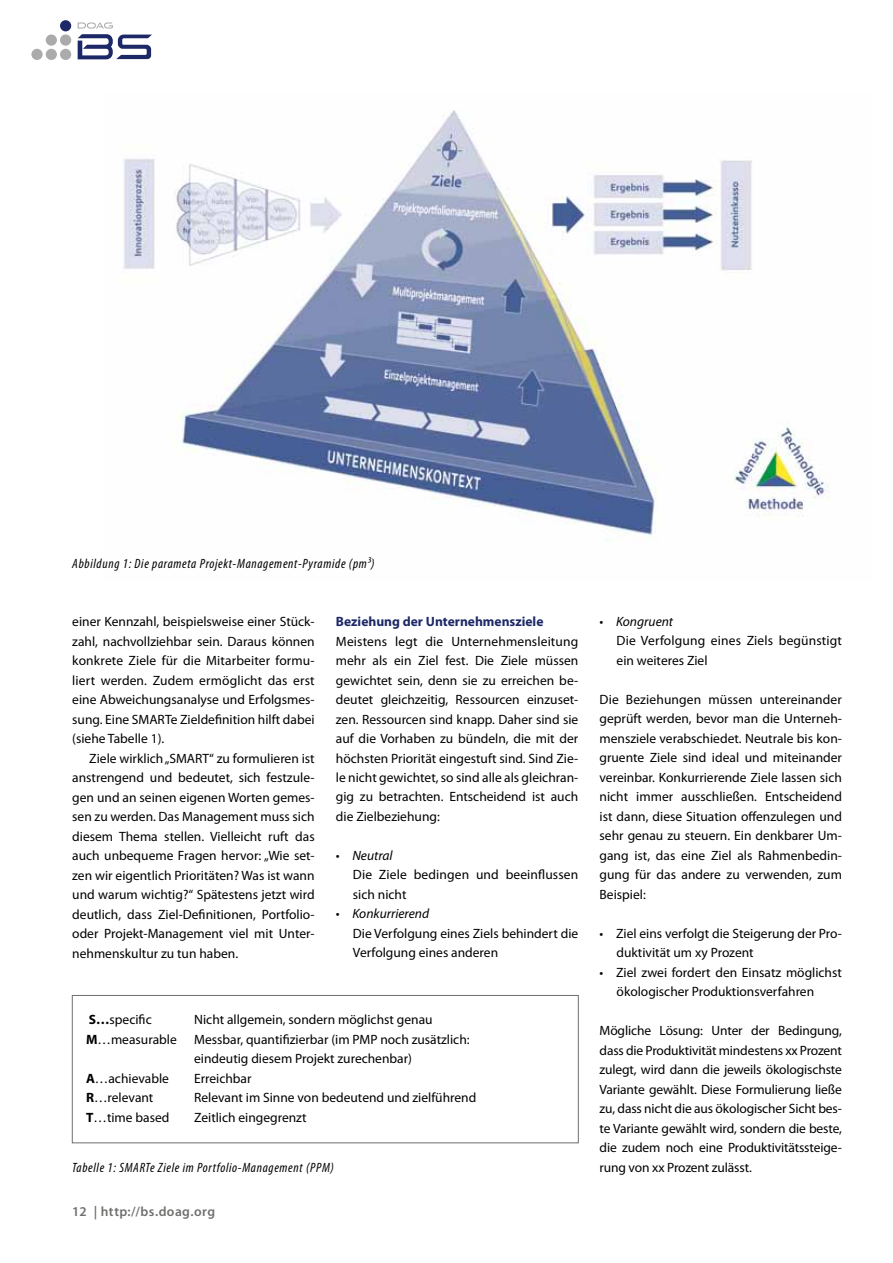
<style>
.page{position:relative;width:893px;height:1263px;background:#fff}
.page>*{position:absolute;margin:0;border:0;box-sizing:border-box;transform-origin:0 0}
.t1{font:13.5px/19.5px "Myriad Pro";color:#000}
.t2{font:italic condensed 13.5px "Myriad Pro";letter-spacing:.05em;color:#000}
.t3{font:italic 13.5px "Myriad Pro";color:#000}
.t4{font:700 13.5px "Myriad Pro";color:#1d2867}
.t5{font:600 13.5px "Myriad Pro";letter-spacing:.03em;color:#6f6f6e}
.s1{font-weight:700}
</style>
<div class="page">
<div style="left:60px;top:49px;width:11px;height:11px;background:#ababac;border-radius:50%"></div>
<div style="left:60px;top:20px;width:11px;height:11px;background:#1d2867;border-radius:50%"></div>
<div style="left:46px;top:34px;width:11px;height:12px;background:#ababac;border-radius:50%"></div>
<div style="left:60px;top:34px;width:11px;height:12px;background:#ababac;border-radius:50%"></div>
<div style="left:31px;top:49px;width:12px;height:11px;background:#ababac;border-radius:50%"></div>
<div style="left:46px;top:49px;width:11px;height:11px;background:#ababac;border-radius:50%"></div>
<svg style="left:78px;top:22px;width:74px;height:37px"></svg>
<img style="left:123px;top:110px;width:707px;height:432px">
<div style="left:72px;top:995px;width:507px;height:148px;border:1px solid #6f6f6e"></div>
<p class="t2" style="left:72px;top:555px;width:304px">Abbildung 1: Die parameta Projekt-Management-Pyramide (pm³)</p>
<p class="t1" style="left:72px;top:612px;width:244px;text-align:justify">einer Kennzahl, beispielsweise einer Stück&shy;zahl, nachvollziehbar sein. Daraus können konkrete Ziele für die Mitarbeiter formu&shy;liert werden. Zudem ermöglicht das erst eine Abweichungsanalyse und Erfolgsmes&shy;sung. Eine SMARTe Zieldefinition hilft dabei (siehe Tabelle 1).</p>
<p class="t1" style="left:72px;top:748px;width:244px;text-align:justify;text-indent:17px">Ziele wirklich „SMART“ zu formulieren ist anstrengend und bedeutet, sich festzule&shy;gen und an seinen eigenen Worten gemes&shy;sen zu werden. Das Management muss sich diesem Thema stellen. Vielleicht ruft das auch unbequeme Fragen hervor: „Wie set&shy;zen wir eigentlich Prioritäten? Was ist wann und warum wichtig?“ Spätestens jetzt wird deutlich, dass Ziel-Definitionen, Portfolio&shy;oder Projekt-Management viel mit Unter&shy;nehmenskultur zu tun haben.</p>
<p class="t4" style="left:336px;top:613px;width:209px">Beziehung der Unternehmensziele</p>
<p class="t1" style="left:336px;top:631px;width:244px;text-align:justify">Meistens legt die Unternehmensleitung mehr als ein Ziel fest. Die Ziele müssen gewichtet sein, denn sie zu erreichen be&shy;deutet gleichzeitig, Ressourcen einzuset&shy;zen. Ressourcen sind knapp. Daher sind sie auf die Vorhaben zu bündeln, die mit der höchsten Priorität eingestuft sind. Sind Zie&shy;le nicht gewichtet, so sind alle als gleichran&shy;gig zu betrachten. Entscheidend ist auch die Zielbeziehung:</p>
<p class="t3" style="left:336px;top:847px;width:58px">• Neutral</p>
<p class="t1" style="left:353px;top:865px;width:227px">Die Ziele bedingen und beeinflussen sich nicht</p>
<p class="t3" style="left:336px;top:906px;width:95px">• Konkurrierend</p>
<p class="t1" style="left:353px;top:923px;width:227px">Die Verfolgung eines Ziels behindert die<br>Verfolgung eines anderen</p>
<p class="t1" style="left:89px;top:1010px;width:64px"><span class="s1">S…</span>specific</p>
<p class="t1" style="left:194px;top:1010px;width:240px">Nicht allgemein, sondern möglichst genau</p>
<p class="t1" style="left:86px;top:1029px;width:92px"><span class="s1">M</span>…measurable</p>
<p class="t1" style="left:194px;top:1029px;width:277px">Messbar, quantifizierbar (im PMP noch zusätzlich: eindeutig diesem Projekt zurechenbar)</p>
<p class="t1" style="left:86px;top:1068px;width:84px"><span class="s1">A</span>…achievable</p>
<p class="t1" style="left:194px;top:1068px;width:59px">Erreichbar</p>
<p class="t1" style="left:86px;top:1088px;width:69px"><span class="s1">R</span>…relevant</p>
<p class="t1" style="left:194px;top:1088px;width:284px">Relevant im Sinne von bedeutend und zielführend</p>
<p class="t1" style="left:86px;top:1107px;width:85px"><span class="s1">T</span>…time based</p>
<p class="t1" style="left:194px;top:1107px;width:114px">Zeitlich eingegrenzt</p>
<p class="t2" style="left:72px;top:1159px;width:263px">Tabelle 1: SMARTe Ziele im Portfolio-Management (PPM)</p>
<p class="t5" style="left:72px;top:1203px;width:144px">12 | http://bs.doag.org</p>
<p class="t3" style="left:600px;top:613px;width:75px">• Kongruent</p>
<p class="t1" style="left:617px;top:631px;width:227px">Die Verfolgung eines Ziels begünstigt ein weiteres Ziel</p>
<p class="t1" style="left:600px;top:689px;width:244px;text-align:justify">Die Beziehungen müssen untereinander geprüft werden, bevor man die Unterneh&shy;mensziele verabschiedet. Neutrale bis kon&shy;gruente Ziele sind ideal und miteinander vereinbar. Konkurrierende Ziele lassen sich nicht immer ausschließen. Entscheidend ist dann, diese Situation offenzulegen und sehr genau zu steuern. Ein denkbarer Um&shy;gang ist, das eine Ziel als Rahmenbedin&shy;gung für das andere zu verwenden, zum Beispiel:</p>
<p class="t1" style="left:617px;top:923px;width:227px;text-indent:-17px">• Ziel eins verfolgt die Steigerung der Pro&shy;duktivität um xy Prozent</p>
<p class="t1" style="left:617px;top:962px;width:227px;text-indent:-17px">• Ziel zwei fordert den Einsatz möglichst ökologischer Produktionsverfahren</p>
<p class="t1" style="left:600px;top:1021px;width:244px;text-align:justify">Mögliche Lösung: Unter der Bedingung, dass die Produktivität mindestens xx Prozent zulegt, wird dann die jeweils ökologischste Variante gewählt. Diese Formulierung ließe zu, dass nicht die aus ökologischer Sicht bes&shy;te Variante gewählt wird, sondern die beste, die zudem noch eine Produktivitätssteige&shy;rung von xx Prozent zulässt.</p>
</div>
